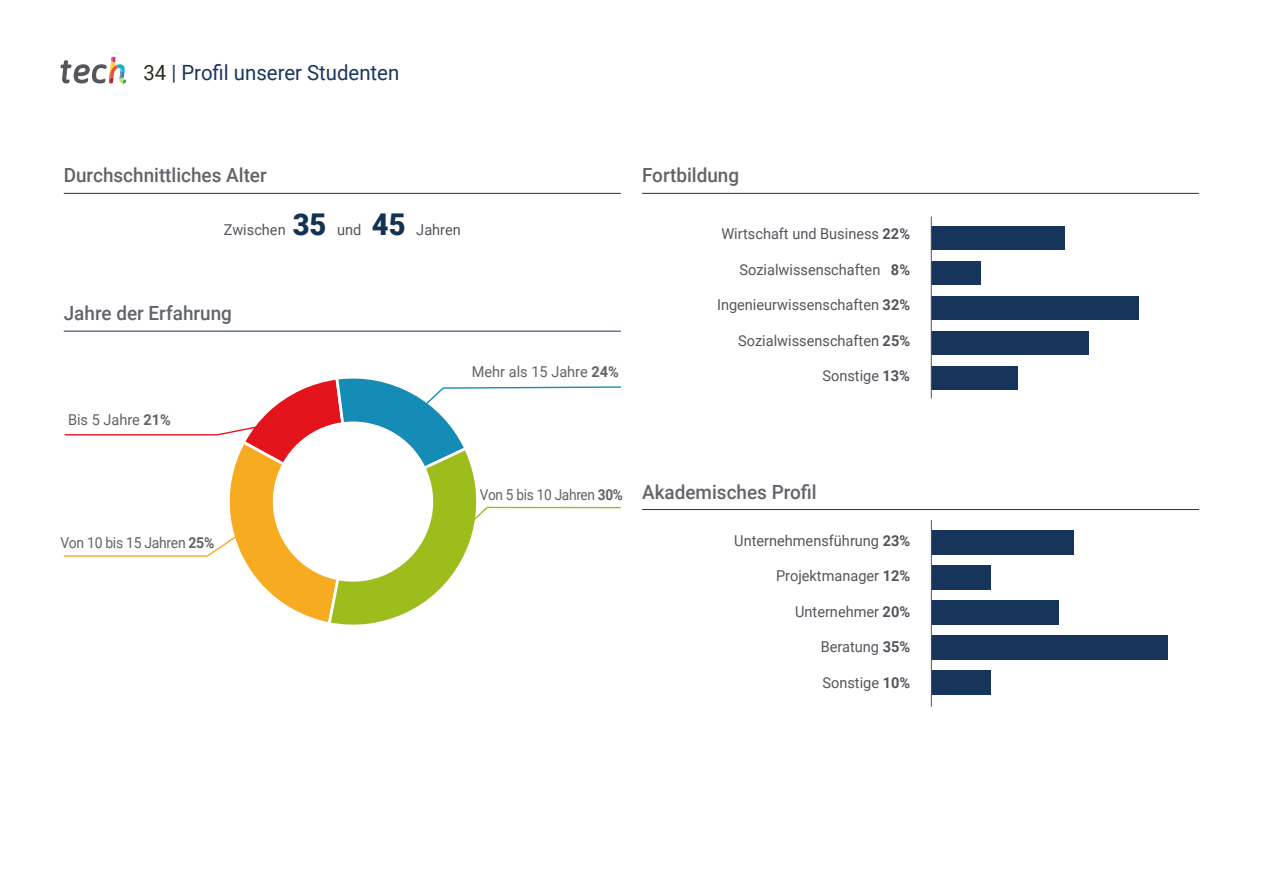
<style>
.page{position:relative;width:1263px;height:893px;background:#fff}
.page>*{position:absolute;margin:0;border:0;box-sizing:border-box;transform-origin:0 0}
.t1{font:21px "Roboto";color:#1a355c}
.t2{font:500 19.5px "Roboto";color:#61646a}
.t3{font:15px "Roboto";color:#52555b}
.t4{font:15px "Roboto";color:#636363}
.t5{font:15px "Roboto";letter-spacing:-.02em;color:#636363;scale:.93 1}
.t6{font:15px "Roboto";letter-spacing:-.02em;color:#636363;scale:.91 1}
.s1{color:#312e20}
.s2{font-weight:900;font-size:30px;color:#123352}
.s3{font-weight:700}
</style>
<div class="page">
<svg style="left:61px;top:57px;width:65px;height:27px"></svg>
<hr style="left:64px;top:193px;width:557px;height:1px;background:#17355b">
<hr style="left:64px;top:331px;width:557px;height:1px;background:#17355b">
<hr style="left:642px;top:509px;width:557px;height:1px;background:#17355b">
<div style="left:931px;top:530px;width:143px;height:25px;background:#17355b"></div>
<div style="left:931px;top:565px;width:59px;height:25px;background:#17355b"></div>
<div style="left:931px;top:600px;width:128px;height:25px;background:#17355b"></div>
<div style="left:931px;top:635px;width:237px;height:25px;background:#17355b"></div>
<div style="left:931px;top:670px;width:59px;height:24px;background:#17355b"></div>
<hr style="left:931px;top:520px;width:1px;height:187px;background:#52555b">
<hr style="left:642px;top:193px;width:557px;height:1px;background:#17355b">
<div style="left:931px;top:226px;width:134px;height:24px;background:#17355b"></div>
<div style="left:931px;top:261px;width:50px;height:24px;background:#17355b"></div>
<div style="left:931px;top:296px;width:207px;height:24px;background:#17355b"></div>
<div style="left:931px;top:331px;width:158px;height:24px;background:#17355b"></div>
<div style="left:931px;top:366px;width:87px;height:24px;background:#17355b"></div>
<hr style="left:931px;top:217px;width:1px;height:181px;background:#52555b">
<svg style="left:64px;top:378px;width:557px;height:247px"></svg>
<h1 class="t1" style="left:144px;top:57px;width:257px"><span class="s1">34</span> | Profil unserer Studenten</h1>
<h2 class="t2" style="left:64px;top:161px;width:204px">Durchschnittliches Alter</h2>
<p class="t3" style="left:224px;top:219px;width:238px">Zwischen <span class="s2">35</span> und <span class="s2">45</span> Jahren</p>
<h2 class="t2" style="left:64px;top:300px;width:170px">Jahre der Erfahrung</h2>
<p class="t4" style="left:68px;top:409px;width:104px">Bis 5 Jahre <span class="s3">21%</span></p>
<h2 class="t2" style="left:642px;top:161px;width:99px">Fortbildung</h2>
<p class="t3" style="left:721px;top:224px;width:190px">Wirtschaft und Business <span class="s3">22%</span></p>
<p class="t3" style="left:739px;top:259px;width:172px">Sozialwissenschaften <span class="s3">8%</span></p>
<p class="t3" style="left:717px;top:295px;width:195px">Ingenieurwissenschaften <span class="s3">32%</span></p>
<p class="t3" style="left:738px;top:330px;width:173px">Sozialwissenschaften <span class="s3">25%</span></p>
<p class="t4" style="left:472px;top:361px;width:148px">Mehr als 15 Jahre <span class="s3">24%</span></p>
<p class="t3" style="left:822px;top:366px;width:89px">Sonstige <span class="s3">13%</span></p>
<p class="t5" style="left:61px;top:532px;width:167px">Von 10 bis 15 Jahren <span class="s3">25%</span></p>
<p class="t6" style="left:480px;top:484px;width:159px">Von 5 bis 10 Jahren <span class="s3">30%</span></p>
<h2 class="t2" style="left:642px;top:478px;width:176px">Akademisches Profil</h2>
<p class="t3" style="left:734px;top:530px;width:177px">Unternehmensführung <span class="s3">23%</span></p>
<p class="t3" style="left:776px;top:566px;width:135px">Projektmanager <span class="s3">12%</span></p>
<p class="t3" style="left:795px;top:601px;width:116px">Unternehmer <span class="s3">20%</span></p>
<p class="t3" style="left:821px;top:637px;width:91px">Beratung <span class="s3">35%</span></p>
<p class="t3" style="left:822px;top:672px;width:89px">Sonstige <span class="s3">10%</span></p>
</div>
